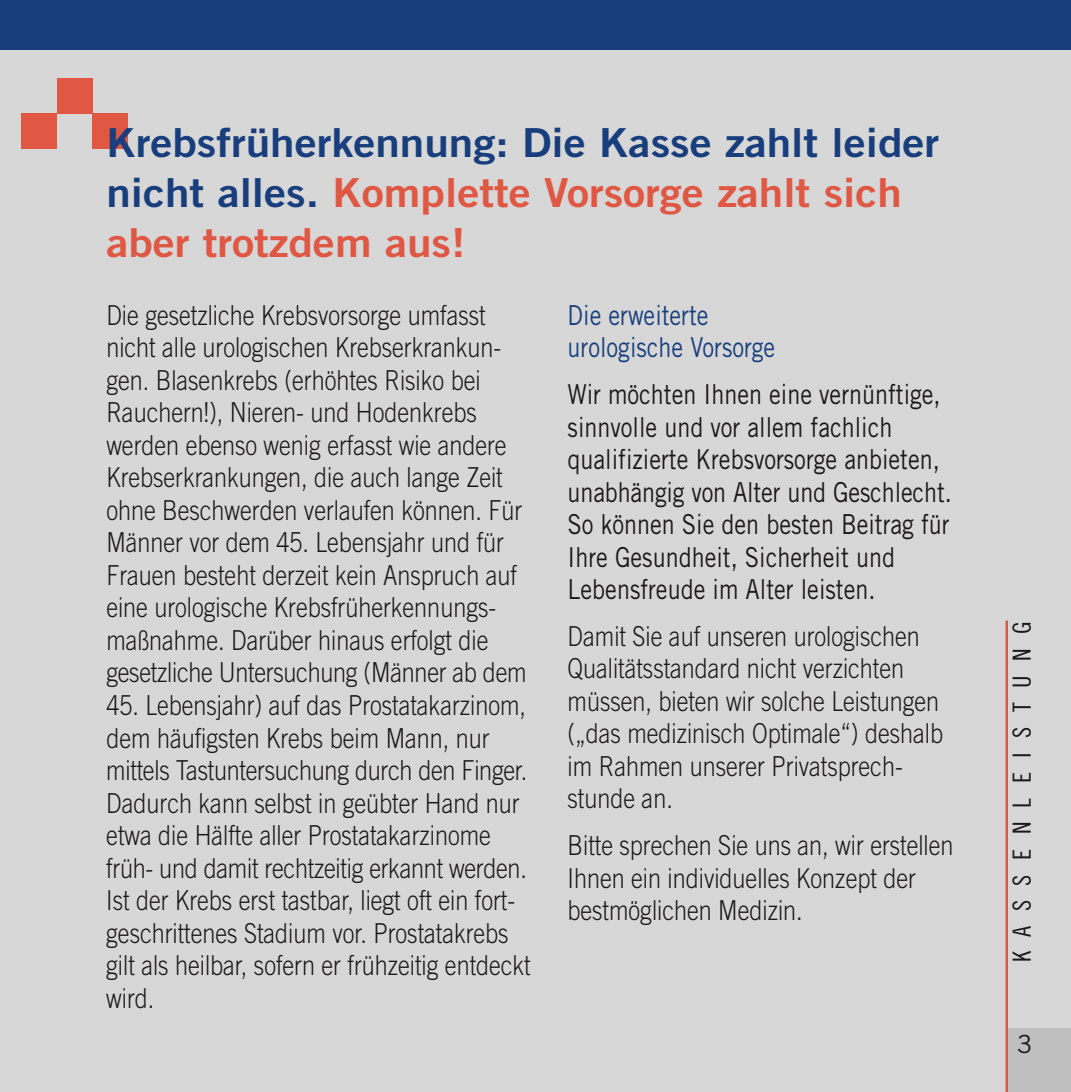
<style>
.page{position:relative;width:1071px;height:1092px;background:#fff}
.page>*{position:absolute;margin:0;border:0;box-sizing:border-box;transform-origin:0 0}
.t1{font:40px/50px "Trade Gothic Bold Two";color:#193e7d;scale:1.1 1}
.t2{font:300 27.5px/32.5px "Trade Gothic";color:#1a1818;scale:.85 1}
.t3{font:27.5px/32.5px "Trade Gothic";color:#1a1818;scale:.85 1}
.t4{font:27.5px/32.5px "Trade Gothic";color:#193e7d;scale:.85 1}
.t5{font:25px "Trade Gothic Cond Eighteen";letter-spacing:.575em;color:#1a1818}
.t6{font:25px "Trade Gothic";color:#1a1818}
.s1{color:#e05744}
</style>
<div class="page">
<div style="left:0;top:0;width:1070px;height:1091px;background:#d6d7d6"></div>
<div style="left:0;top:0;width:1070px;height:50px;background:#193e7d"></div>
<div style="left:21px;top:113px;width:36px;height:36px;background:#e05744"></div>
<div style="left:57px;top:78px;width:35px;height:35px;background:#e05744"></div>
<div style="left:92px;top:113px;width:36px;height:36px;background:#e05744"></div>
<div style="left:1006px;top:1027px;width:64px;height:64px;background:#bfbfbf"></div>
<hr style="left:1005px;top:620px;width:2px;height:471px;background:#e05744">
<h1 class="t1" style="left:106px;top:116px;width:758px">Krebsfrüherkennung: Die Kasse zahlt leider nicht alles. <span class="s1">Komplette Vorsorge zahlt sich aber trotzdem aus!</span></h1>
<p class="t2" style="left:106px;top:298px;width:496px">Die gesetzliche Krebsvorsorge umfasst nicht alle urologischen Krebserkrankun&shy;gen. Blasenkrebs (erhöhtes Risiko bei Rauchern!), Nieren- und Hodenkrebs werden ebenso wenig erfasst wie andere Krebserkrankungen, die auch lange Zeit ohne Beschwerden verlaufen können. Für Männer vor dem 45. Lebensjahr und für Frauen besteht derzeit kein Anspruch auf eine urologische Krebsfrüherkennungs&shy;maßnahme. Darüber hinaus erfolgt die gesetzliche Untersuchung (Männer ab dem</p>
<p class="t2" style="left:106px;top:688px;width:500px">45. Lebensjahr) auf das Prostatakarzinom, dem häufigsten Krebs beim Mann, nur mittels Tastuntersuchung durch den Finger.<br>Dadurch kann selbst in geübter Hand nur etwa die Hälfte aller Prostatakarzinome früh- und damit rechtzeitig erkannt werden.<br>Ist der Krebs erst tastbar, liegt oft ein fort&shy;geschrittenes Stadium vor. Prostatakrebs gilt als heilbar, sofern er frühzeitig entdeckt wird.</p>
<p class="t4" style="left:567px;top:298px;width:246px">Die erweiterte urologische Vorsorge</p>
<p class="t3" style="left:567px;top:377px;width:453px">Wir möchten Ihnen eine vernünftige, sinnvolle und vor allem fachlich qualifizierte Krebsvorsorge anbieten, unabhängig von Alter und Geschlecht.<br>So können Sie den besten Beitrag für Ihre Gesundheit, Sicherheit und Lebensfreude im Alter leisten.</p>
<p class="t2" style="left:567px;top:619px;width:443px">Damit Sie auf unseren urologischen<br>Qualitätsstandard nicht verzichten müssen, bieten wir solche Leistungen („das medizinisch Optimale“) deshalb im Rahmen unserer Privatsprech&shy;stunde an.</p>
<p class="t2" style="left:567px;top:828px;width:455px">Bitte sprechen Sie uns an, wir erstellen<br>Ihnen ein individuelles Konzept der bestmöglichen Medizin.</p>
<p class="t5" style="left:1006px;top:962px;width:342px;rotate:-90deg">KASSENLEISTUNG</p>
<p class="t6" style="left:1016px;top:1028px;width:17px">3</p>
</div>
